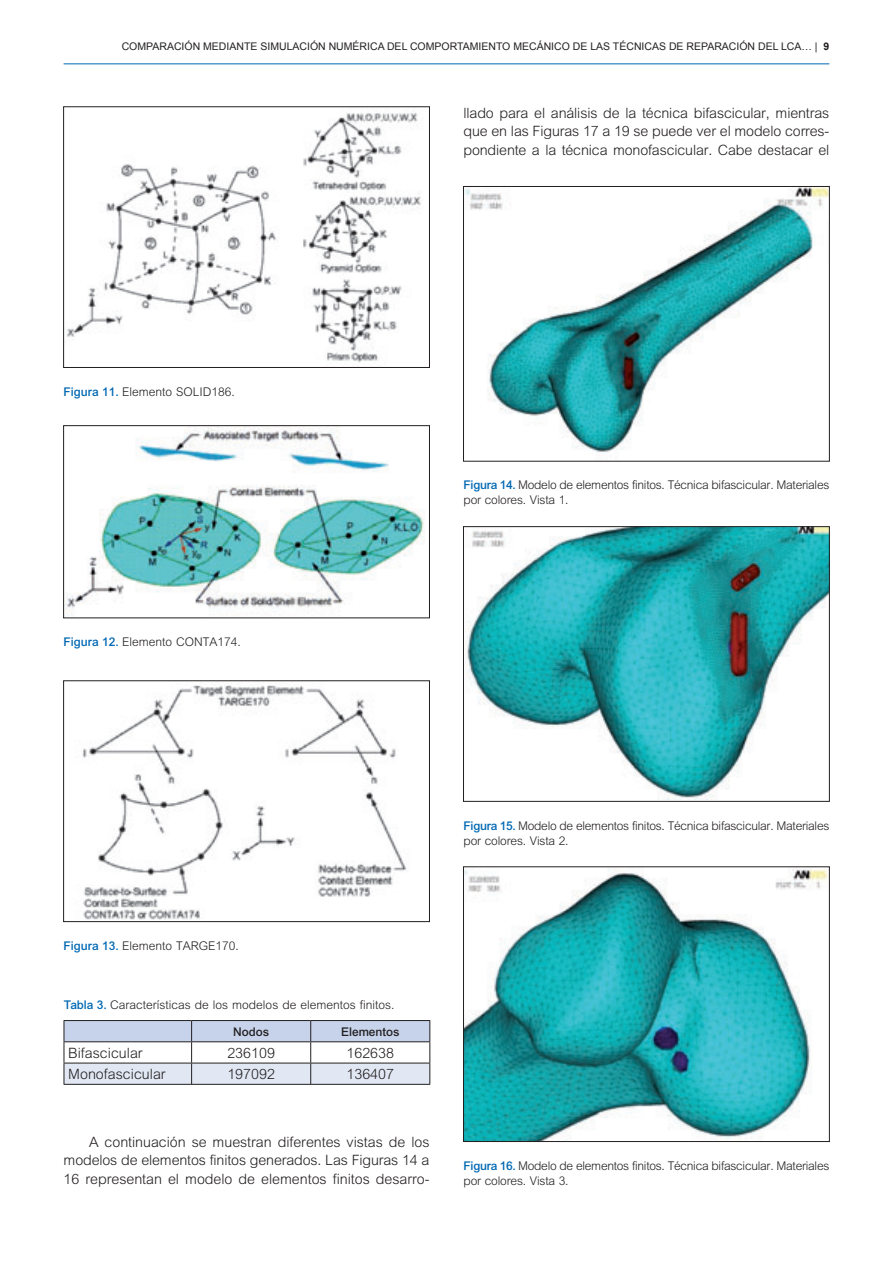
<style>
.page{position:relative;width:893px;height:1263px;background:#fff}
.page>*{position:absolute;margin:0;border:0;box-sizing:border-box;transform-origin:0 0}
.t1{font:300 14.25px/18.8px "M Arial";color:#231f20;text-align:justify}
.t2{font:300 12px/15px "M Arial";letter-spacing:-.02em;color:#231f20}
.t3{font:300 12px "M Arial";color:#231f20}
.t4{font:500 12px "Arial";color:#231f20}
.t5{font:10.5px "Arial";color:#231f20}
.s1{font-weight:700}
.s2{font-family:"Arial";font-weight:500;color:#0168b3}
</style>
<div class="page">
<hr style="left:64px;top:63px;width:765px;height:1px;background:#0168b3">
<img style="left:66px;top:111px;width:355px;height:252px">
<div style="left:63px;top:106px;width:367px;height:262px;border:1px solid #231f20"></div>
<img style="left:465px;top:188px;width:362px;height:265px">
<div style="left:463px;top:186px;width:366px;height:276px;border:1px solid #231f20"></div>
<img style="left:465px;top:528px;width:362px;height:271px">
<div style="left:463px;top:526px;width:366px;height:276px;border:1px solid #231f20"></div>
<img style="left:465px;top:868px;width:362px;height:272px">
<div style="left:463px;top:866px;width:366px;height:276px;border:1px solid #231f20"></div>
<img style="left:65px;top:427px;width:360px;height:189px">
<div style="left:63px;top:425px;width:367px;height:193px;border:1px solid #231f20"></div>
<img style="left:82px;top:685px;width:325px;height:235px">
<div style="left:63px;top:680px;width:367px;height:242px;border:1px solid #231f20"></div>
<hr style="left:64px;top:1020px;width:128px;height:1px;background:#231f20">
<hr style="left:192px;top:1020px;width:119px;height:1px;background:#231f20">
<hr style="left:311px;top:1020px;width:119px;height:1px;background:#231f20">
<svg style="left:64px;top:1021px;width:366px;height:63px"></svg>
<hr style="left:64px;top:1084px;width:366px;height:1px;background:#231f20">
<p class="t5" style="left:122px;top:41px;width:709px">COMPARACIÓN MEDIANTE SIMULACIÓN NUMÉRICA DEL COMPORTAMIENTO MECÁNICO DE LAS TÉCNICAS DE REPARACIÓN DEL LCA… | <span class="s1">9</span></p>
<p class="t1" style="left:463px;top:104px;width:367px">llado para el análisis de la técnica bifascicular, mientras que en las Figuras 17 a 19 se puede ver el modelo corres&shy;pondiente a la técnica monofascicular. Cabe destacar el</p>
<p class="t3" style="left:64px;top:387px;width:173px"><span class="s2">Figura 11.</span> Elemento SOLID186.</p>
<p class="t3" style="left:64px;top:637px;width:179px"><span class="s2">Figura 12.</span> Elemento CONTA174.</p>
<p class="t2" style="left:463px;top:479px;width:367px"><span class="s2">Figura 14.</span> Modelo de elementos finitos. Técnica bifascicular. Materiales por colores. Vista 1.</p>
<p class="t2" style="left:463px;top:819px;width:367px"><span class="s2">Figura 15.</span> Modelo de elementos finitos. Técnica bifascicular. Materiales por colores. Vista 2.</p>
<p class="t3" style="left:64px;top:941px;width:177px"><span class="s2">Figura 13.</span> Elemento TARGE170.</p>
<p class="t3" style="left:64px;top:1000px;width:332px"><span class="s2">Tabla 3.</span> Características de los modelos de elementos finitos.</p>
<p class="t4" style="left:233px;top:1027px;width:37px">Nodos</p>
<p class="t4" style="left:341px;top:1027px;width:60px">Elementos</p>
<p class="t1" style="left:68px;top:1045px;width:76px">Bifascicular</p>
<p class="t1" style="left:227px;top:1045px;width:49px">236109</p>
<p class="t1" style="left:346px;top:1045px;width:49px">162638</p>
<p class="t1" style="left:68px;top:1066px;width:99px">Monofascicular</p>
<p class="t1" style="left:227px;top:1066px;width:49px">197092</p>
<p class="t1" style="left:346px;top:1066px;width:49px">136407</p>
<p class="t1" style="left:64px;top:1133px;width:367px;text-indent:26px">A continuación se muestran diferentes vistas de los modelos de elementos finitos generados. Las Figuras 14 a 16 representan el modelo de elementos finitos desarro-</p>
<p class="t2" style="left:463px;top:1159px;width:367px"><span class="s2">Figura 16.</span> Modelo de elementos finitos. Técnica bifascicular. Materiales por colores. Vista 3.</p>
</div>
